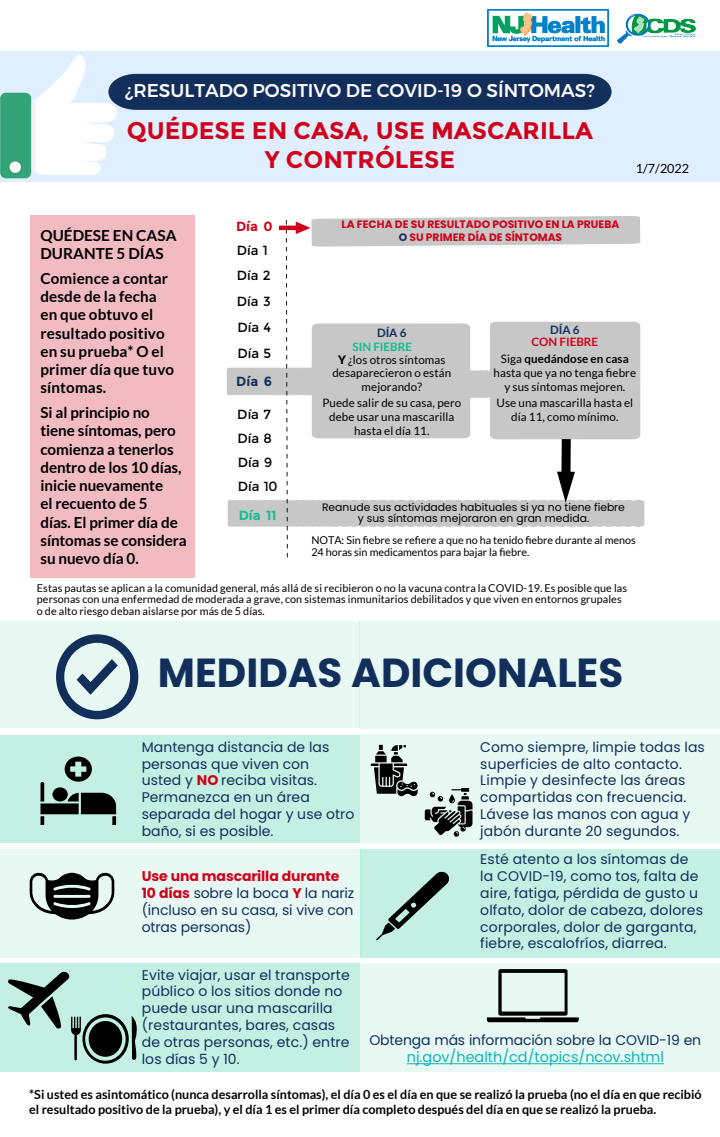
<style>
.page{position:relative;width:720px;height:1137px;background:#fff}
.page>*{position:absolute;margin:0;border:0;box-sizing:border-box;transform-origin:0 0}
.t1{font:700 40.48px "Poppins";color:#122f5c}
.t2{font:700 24px/28.8px "Montserrat";color:#d0021b;text-align:center}
.t3{font:500 18.4px "Montserrat";color:#fcfafa}
.t4{font:700 15.2px/18.2px "Lato";letter-spacing:-.005em;color:#000}
.t5{font:14.4px "Poppins";color:#0fb4bb}
.t6{font:14px/16.8px "Poppins";letter-spacing:.01em;color:#122f5c}
.t7{font:14px/16.8px "Poppins";letter-spacing:-.01em;color:#122f5c}
.t8{font:13.24px "Montserrat";color:#000}
.t9{font:700 13.24px "Montserrat";color:#0ec08b}
.t10{font:700 13.24px "Montserrat";color:#d0021b}
.t11{font:700 13.24px "Montserrat";color:#122f5c}
.t12{font:700 12.6px/15.1px "Lato";color:#000}
.t13{font:12.6px "Lato";color:#000}
.t14{font:11.6px/13.9px "Lato";letter-spacing:.01em;color:#000;text-align:center}
.t15{font:700 11.6px "Lato";color:#d0021b}
.t16{font:700 11.6px "Lato";color:#122f5c}
.t17{font:10.8px/11.6px "Lato";letter-spacing:.01em;color:#000}
.t18{font:10.76px/10.8px "Poppins";color:#000;text-align:center}
.t19{font:700 10.76px/12.9px "Poppins";color:#d0021b;text-align:center}
.s1{color:#122f5c}
.s2{font-weight:700;color:#0ec08b}
.s3{font-weight:900}
.s4{font-weight:700}
.s5{font-weight:700;color:#d0021b}
</style>
<div class="page">
<div style="left:0;top:51px;width:720px;height:131px;background:#e0efff"></div>
<div style="left:0;top:93px;width:31px;height:85px;background:#33a378;border-radius:6px"></div>
<svg style="left:10px;top:55px;width:602px;height:120px"></svg>
<div style="left:30px;top:215px;width:164px;height:363px;background:#f2bbc2"></div>
<img style="left:488px;top:10px;width:120px;height:37px">
<img style="left:617px;top:13px;width:79px;height:31px">
<svg style="left:227px;top:216px;width:417px;height:341px"></svg>
<div style="left:0;top:734px;width:360px;height:107px;background:#c3f0e3"></div>
<div style="left:0;top:849px;width:361px;height:108px;background:#e8f9f4"></div>
<div style="left:0;top:963px;width:360px;height:108px;background:#c3f0e3"></div>
<div style="left:360px;top:963px;width:360px;height:108px;background:#e8f9f4"></div>
<div style="left:361px;top:849px;width:359px;height:108px;background:#c3f0e3"></div>
<div style="left:0;top:621px;width:360px;height:106px;background:#e8f9f4"></div>
<div style="left:360px;top:733px;width:360px;height:108px;background:#e8f9f4"></div>
<div style="left:359px;top:621px;width:361px;height:107px;background:#e8f9f4"></div>
<svg style="left:56px;top:634px;width:82px;height:85px"></svg>
<svg style="left:425px;top:788px;width:48px;height:48px"></svg>
<svg style="left:30px;top:872px;width:84px;height:47px"></svg>
<svg style="left:371px;top:744px;width:47px;height:52px"></svg>
<svg style="left:40px;top:756px;width:76px;height:68px"></svg>
<svg style="left:376px;top:871px;width:73px;height:69px"></svg>
<svg style="left:487px;top:969px;width:92px;height:52px"></svg>
<svg style="left:8px;top:971px;width:129px;height:92px"></svg>
<hr style="left:407px;top:1063px;width:257px;height:1px;background:#0fb4bb">
<h3 class="t3" style="left:125px;top:76px;width:471px">¿RESULTADO POSITIVO DE COVID-19 O SÍNTOMAS?</h3>
<h2 class="t2" style="left:127px;top:117px;width:468px">QUÉDESE EN CASA, USE MASCARILLA<br>Y CONTRÓLESE</h2>
<p class="t13" style="left:636px;top:161px;width:55px">1/7/2022</p>
<p class="t4" style="left:40px;top:226px;width:138px">QUÉDESE EN CASA<br>DURANTE 5 DÍAS</p>
<p class="t4" style="left:40px;top:269px;width:135px">Comience a contar desde de la fecha en que obtuvo el resultado positivo en su prueba* O el primer día que tuvo síntomas.</p>
<p class="t4" style="left:40px;top:403px;width:148px">Si al principio no tiene síntomas, pero comienza a tenerlos dentro de los 10 días, inicie nuevamente<br>el recuento de 5<br>días. El primer día de síntomas se considera su nuevo día 0.</p>
<p class="t10" style="left:236px;top:219px;width:38px">Día 0</p>
<p class="t8" style="left:237px;top:242px;width:33px">Día 1</p>
<p class="t8" style="left:237px;top:268px;width:35px">Día 2</p>
<p class="t8" style="left:237px;top:294px;width:35px">Día 3</p>
<p class="t8" style="left:237px;top:320px;width:35px">Día 4</p>
<p class="t8" style="left:237px;top:346px;width:35px">Día 5</p>
<p class="t11" style="left:236px;top:374px;width:37px">Día 6</p>
<p class="t8" style="left:237px;top:406px;width:35px">Día 7</p>
<p class="t8" style="left:238px;top:430px;width:36px">Día 8</p>
<p class="t8" style="left:238px;top:478px;width:41px">Día 10</p>
<p class="t8" style="left:238px;top:455px;width:36px">Día 9</p>
<p class="t9" style="left:239px;top:507px;width:39px">Día 11</p>
<p class="t19" style="left:342px;top:218px;width:279px">LA FECHA DE SU RESULTADO POSITIVO EN LA PRUEBA<br><span class="s1">O</span> SU PRIMER DÍA DE SÍNTOMAS</p>
<p class="t16" style="left:377px;top:326px;width:31px">DÍA 6</p>
<p class="t14" style="left:338px;top:341px;width:109px;line-height:12.2px;text-align:left;text-indent:15px"><span class="s2">SIN FIEBRE<br></span><span class="s3">Y</span> ¿los otros síntomas</p>
<p class="t14" style="left:332px;top:366px;width:120px;line-height:13.4px">desaparecieron o están mejorando?</p>
<p class="t14" style="left:322px;top:396px;width:140px">Puede salir de su casa, pero debe usar una mascarilla hasta el día 11.</p>
<p class="t16" style="left:550px;top:323px;width:31px">DÍA 6</p>
<p class="t15" style="left:532px;top:335px;width:68px">CON FIEBRE</p>
<p class="t14" style="left:494px;top:351px;width:144px">Siga <span class="s4">quedándose en casa </span>hasta que ya no tenga fiebre y sus síntomas mejoren.</p>
<p class="t14" style="left:496px;top:396px;width:138px">Use una mascarilla hasta el día 11, como mínimo.</p>
<p class="t18" style="left:322px;top:501px;width:304px">Reanude sus actividades habituales si ya no tiene fiebre y sus síntomas mejoraron en gran medida.</p>
<p class="t17" style="left:311px;top:535px;width:326px;line-height:11.2px">NOTA: Sin fiebre se refiere a que no ha tenido fiebre durante al menos<br>24 horas sin medicamentos para bajar la fiebre.</p>
<p class="t17" style="left:37px;top:582px;width:592px">Estas pautas se aplican a la comunidad general, más allá de si recibieron o no la vacuna contra la COVID-19. Es posible que las personas con una enfermedad de moderada a grave, con sistemas inmunitarios debilitados y que viven en entornos grupales o de alto riesgo deban aislarse por más de 5 días.</p>
<h1 class="t1" style="left:158px;top:649px;width:467px">MEDIDAS ADICIONALES</h1>
<p class="t6" style="left:142px;top:738px;width:214px">Mantenga distancia de las personas que viven con<br>usted y <span class="s5">NO</span> reciba visitas.<br>Permanezca en un área separada del hogar y use otro baño, si es posible.</p>
<p class="t6" style="left:480px;top:738px;width:226px">Como siempre, limpie todas las superficies de alto contacto.<br>Limpie y desinfecte las áreas compartidas con frecuencia.<br>Lávese las manos con agua y jabón durante 20 segundos.</p>
<p class="t7" style="left:142px;top:868px;width:214px"><span class="s5">Use una mascarilla durante<br>10 días</span> sobre la boca <span class="s5">Y</span> la nariz (incluso en su casa, si vive con otras personas)</p>
<p class="t6" style="left:480px;top:851px;width:224px">Esté atento a los síntomas de la COVID-19, como tos, falta de aire, fatiga, pérdida de gusto u olfato, dolor de cabeza, dolores corporales, dolor de garganta, fiebre, escalofríos, diarrea.</p>
<p class="t6" style="left:142px;top:966px;width:210px">Evite viajar, usar el transporte público o los sitios donde no puede usar una mascarilla (restaurantes, bares, casas de otras personas, etc.) entre los días 5 y 10.</p>
<p class="t7" style="left:369px;top:1031px;width:333px">Obtenga más información sobre la COVID-19 en</p>
<p class="t5" style="left:407px;top:1048px;width:259px">nj.gov/health/cd/topics/ncov.shtml</p>
<p class="t12" style="left:29px;top:1086px;width:674px">*Si usted es asintomático (nunca desarrolla síntomas), el día 0 es el día en que se realizó la prueba (no el día en que recibió el resultado positivo de la prueba), y el día 1 es el primer día completo después del día en que se realizó la prueba.</p>
</div>
